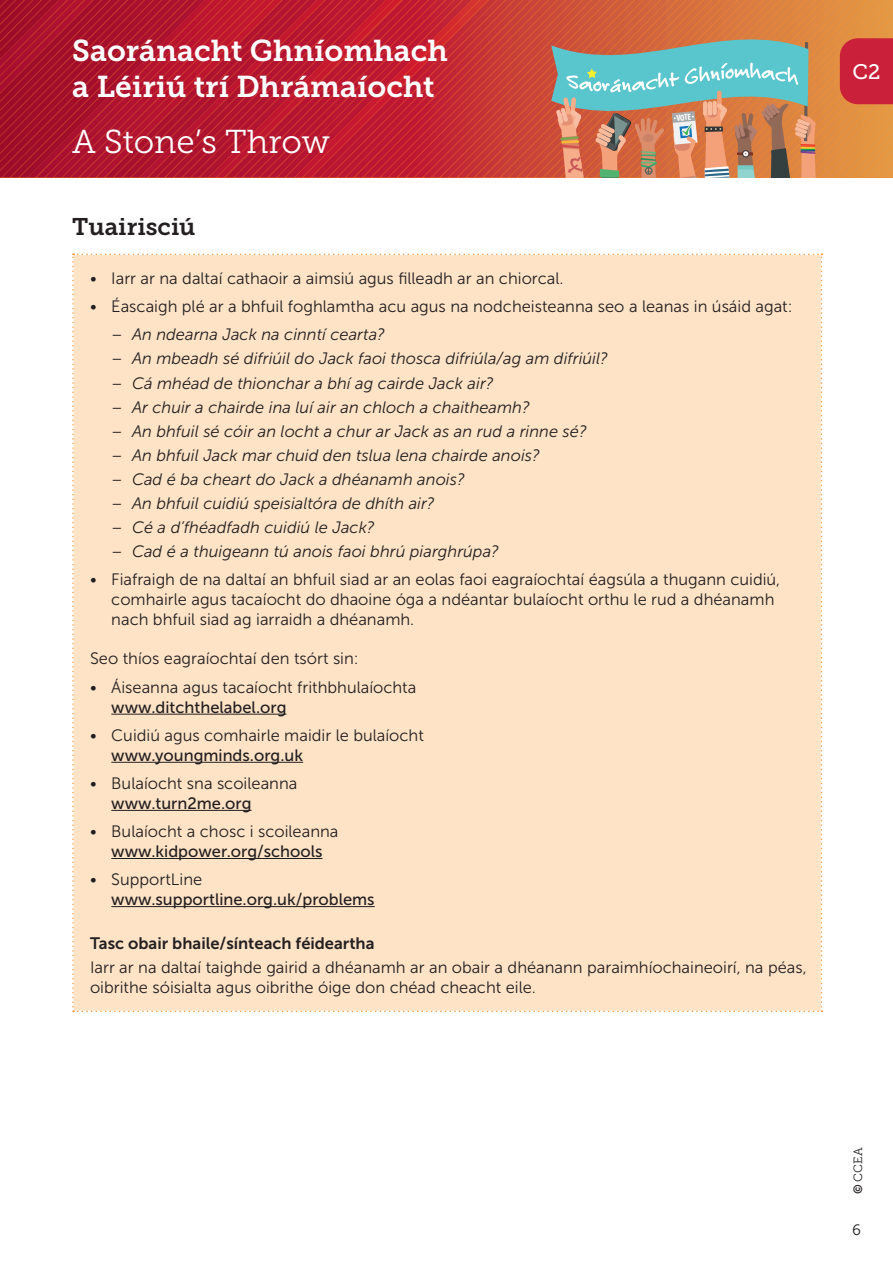
<style>
.page{position:relative;width:893px;height:1263px;background:#fff}
.page>*{position:absolute;margin:0;border:0;box-sizing:border-box;transform-origin:0 0}
.t1{font:33px "Museo Slab 300";color:#fff}
.t2{font:30px/36px "Museo Slab 700";color:#fff}
.H1{font:24px "Museo Slab 700";color:#231f20}
.Body_Text{font:21px "Museo Slab 500";color:#fff}
.Body_Text-2{font:16.5px/19.8px "Museo Sans 300";color:#231f20}
.t3{font:italic 16.5px "Museo Sans 300";color:#231f20}
.Body_Text-3{font:16.5px "Museo Sans 500";color:#231f20}
.Body_Text-4{font:16.5px "Museo Sans 700";color:#231f20}
.t4{font:15px "Museo Slab 300";color:#231f20}
.t5{font:12px "Museo Slab 300";color:#231f20}
.t6{font:700 condensed 9px "Myriad Pro";color:#fff}
.s1{font-style:normal}
.s2{font-family:"Museo Sans 700"}
</style>
<div class="page">
<img style="left:1px;top:0;width:9px;height:178px">
<img style="left:10px;top:0;width:8px;height:178px">
<img style="left:18px;top:0;width:10px;height:178px">
<img style="left:28px;top:0;width:7px;height:178px">
<img style="left:35px;top:0;width:9px;height:178px">
<img style="left:44px;top:0;width:9px;height:178px">
<img style="left:53px;top:0;width:8px;height:178px">
<img style="left:61px;top:0;width:9px;height:178px">
<img style="left:70px;top:0;width:8px;height:178px">
<img style="left:78px;top:0;width:9px;height:178px">
<img style="left:87px;top:0;width:9px;height:178px">
<img style="left:96px;top:0;width:8px;height:178px">
<img style="left:104px;top:0;width:9px;height:178px">
<img style="left:113px;top:0;width:8px;height:178px">
<img style="left:121px;top:0;width:9px;height:178px">
<img style="left:130px;top:0;width:9px;height:178px">
<img style="left:139px;top:0;width:8px;height:178px">
<img style="left:147px;top:0;width:9px;height:178px">
<img style="left:156px;top:0;width:8px;height:178px">
<img style="left:164px;top:0;width:9px;height:178px">
<img style="left:173px;top:0;width:17px;height:178px">
<img style="left:190px;top:0;width:9px;height:178px">
<img style="left:199px;top:0;width:9px;height:178px">
<img style="left:208px;top:0;width:8px;height:178px">
<img style="left:216px;top:0;width:9px;height:178px">
<img style="left:225px;top:0;width:8px;height:178px">
<img style="left:233px;top:0;width:9px;height:178px">
<img style="left:242px;top:0;width:8px;height:178px">
<img style="left:250px;top:0;width:9px;height:178px">
<img style="left:259px;top:0;width:8px;height:178px">
<img style="left:267px;top:0;width:9px;height:178px">
<img style="left:276px;top:0;width:9px;height:178px">
<img style="left:285px;top:0;width:9px;height:178px">
<img style="left:294px;top:0;width:8px;height:178px">
<img style="left:302px;top:0;width:8px;height:178px">
<img style="left:310px;top:0;width:9px;height:178px">
<img style="left:319px;top:0;width:9px;height:178px">
<img style="left:328px;top:0;width:8px;height:178px">
<img style="left:336px;top:0;width:9px;height:178px">
<img style="left:345px;top:0;width:8px;height:178px">
<img style="left:353px;top:0;width:9px;height:178px">
<img style="left:362px;top:0;width:9px;height:178px">
<img style="left:371px;top:0;width:8px;height:178px">
<img style="left:379px;top:0;width:9px;height:178px">
<img style="left:388px;top:0;width:8px;height:178px">
<img style="left:396px;top:0;width:9px;height:178px">
<img style="left:405px;top:0;width:8px;height:178px">
<img style="left:413px;top:0;width:9px;height:178px">
<img style="left:422px;top:0;width:9px;height:178px">
<img style="left:431px;top:0;width:8px;height:178px">
<img style="left:439px;top:0;width:9px;height:178px">
<img style="left:448px;top:0;width:17px;height:178px">
<img style="left:465px;top:0;width:9px;height:178px">
<img style="left:474px;top:0;width:8px;height:178px">
<img style="left:482px;top:0;width:9px;height:178px">
<img style="left:491px;top:0;width:9px;height:178px">
<img style="left:500px;top:0;width:8px;height:178px">
<img style="left:508px;top:0;width:9px;height:178px">
<img style="left:517px;top:0;width:8px;height:178px">
<img style="left:525px;top:0;width:9px;height:178px">
<img style="left:534px;top:0;width:8px;height:178px">
<img style="left:542px;top:0;width:9px;height:178px">
<img style="left:714px;top:0;width:179px;height:35px">
<img style="left:723px;top:8px;width:170px;height:27px">
<img style="left:732px;top:16px;width:161px;height:19px">
<img style="left:740px;top:25px;width:153px;height:10px">
<img style="left:749px;top:33px;width:144px;height:9px">
<img style="left:816px;top:76px;width:24px;height:9px">
<img style="left:816px;top:85px;width:24px;height:9px">
<img style="left:816px;top:94px;width:24px;height:84px">
<img style="left:817px;top:102px;width:76px;height:76px">
<img style="left:826px;top:111px;width:67px;height:67px">
<img style="left:835px;top:119px;width:58px;height:59px">
<img style="left:843px;top:128px;width:50px;height:50px">
<img style="left:852px;top:137px;width:41px;height:41px">
<img style="left:860px;top:145px;width:33px;height:33px">
<img style="left:869px;top:154px;width:24px;height:24px">
<img style="left:878px;top:162px;width:15px;height:16px">
<svg style="left:886px;top:171px;width:7px;height:7px"></svg>
<svg style="left:551px;top:35px;width:265px;height:143px;background:#a59983"></svg>
<div style="left:840px;top:38px;width:53px;height:66px;background:#ca203a"></div>
<div style="left:72px;top:254px;width:750px;height:758px;background:#fee3c7"></div>
<hr style="left:111px;top:714px;width:175px;height:1px;background:#231f20">
<hr style="left:111px;top:762px;width:192px;height:1px;background:#231f20">
<hr style="left:111px;top:810px;width:141px;height:1px;background:#231f20">
<hr style="left:111px;top:858px;width:211px;height:1px;background:#231f20">
<hr style="left:111px;top:906px;width:264px;height:1px;background:#231f20">
<h2 class="t2" style="left:72px;top:33px;width:377px">Saoránacht Ghníomhach a Léiriú trí Dhrámaíocht</h2>
<h1 class="t1" style="left:72px;top:124px;width:259px">A Stone’s Throw</h1>
<p class="t6" style="left:676px;top:113px;width:16px;rotate:-6deg">VOTE</p>
<p class="H1" style="left:72px;top:213px;width:125px">Tuairisciú</p>
<p class="Body_Text-2" style="left:90px;top:268px;width:475px">• Iarr ar na daltaí cathaoir a aimsiú agus filleadh ar an chiorcal.</p>
<p class="Body_Text-2" style="left:90px;top:297px;width:704px">• Éascaigh plé ar a bhfuil foghlamtha acu agus na nodcheisteanna seo a leanas in úsáid agat:</p>
<p class="t3" style="left:111px;top:326px;width:276px"><span class="s1">–</span> An ndearna Jack na cinntí cearta?</p>
<p class="t3" style="left:111px;top:350px;width:498px"><span class="s1">–</span> An mbeadh sé difriúil do Jack faoi thosca difriúla/ag am difriúil?</p>
<p class="t3" style="left:111px;top:374px;width:384px"><span class="s1">–</span> Cá mhéad de thionchar a bhí ag cairde Jack air?</p>
<p class="t3" style="left:111px;top:398px;width:420px"><span class="s1">–</span> Ar chuir a chairde ina luí air an chloch a chaitheamh?</p>
<p class="t3" style="left:111px;top:422px;width:477px"><span class="s1">–</span> An bhfuil sé cóir an locht a chur ar Jack as an rud a rinne sé?</p>
<p class="t3" style="left:111px;top:446px;width:430px"><span class="s1">–</span> An bhfuil Jack mar chuid den tslua lena chairde anois?</p>
<p class="t3" style="left:111px;top:470px;width:355px"><span class="s1">–</span> Cad é ba cheart do Jack a dhéanamh anois?</p>
<p class="t3" style="left:111px;top:494px;width:325px"><span class="s1">–</span> An bhfuil cuidiú speisialtóra de dhíth air?</p>
<p class="t3" style="left:111px;top:518px;width:265px"><span class="s1">–</span> Cé a d’fhéadfadh cuidiú le Jack?</p>
<p class="t3" style="left:111px;top:542px;width:390px"><span class="s1">–</span> Cad é a thuigeann tú anois faoi bhrú piarghrúpa?</p>
<p class="Body_Text-2" style="left:111px;top:570px;width:670px;text-indent:-21px">• Fiafraigh de na daltaí an bhfuil siad ar an eolas faoi eagraíochtaí éagsúla a thugann cuidiú, comhairle agus tacaíocht do dhaoine óga a ndéantar bulaíocht orthu le rud a dhéanamh nach bhfuil siad ag iarraidh a dhéanamh.</p>
<p class="Body_Text-2" style="left:90px;top:649px;width:270px">Seo thíos eagraíochtaí den tsórt sin:</p>
<p class="Body_Text-2" style="left:90px;top:677px;width:328px">• Áiseanna agus tacaíocht frithbhulaíochta</p>
<p class="Body_Text-3" style="left:111px;top:698px;width:177px">www.ditchthelabel.org</p>
<p class="Body_Text-2" style="left:90px;top:725px;width:335px">• Cuidiú agus comhairle maidir le bulaíocht</p>
<p class="Body_Text-3" style="left:111px;top:746px;width:193px">www.youngminds.org.uk</p>
<p class="Body_Text-2" style="left:90px;top:773px;width:209px">• Bulaíocht sna scoileanna</p>
<p class="Body_Text-3" style="left:111px;top:794px;width:142px">www.turn2me.org</p>
<p class="Body_Text-2" style="left:90px;top:821px;width:250px">• Bulaíocht a chosc i scoileanna</p>
<p class="Body_Text-3" style="left:111px;top:842px;width:213px">www.kidpower.org/schools</p>
<p class="Body_Text-2" style="left:90px;top:870px;width:114px">• SupportLine</p>
<p class="Body_Text-3" style="left:111px;top:890px;width:265px">www.supportline.org.uk/problems</p>
<p class="Body_Text-4" style="left:90px;top:934px;width:286px">Tasc obair bhaile/sínteach féideartha</p>
<p class="Body_Text-2" style="left:90px;top:957px;width:718px">Iarr ar na daltaí taighde gairid a dhéanamh ar an obair a dhéanann paraimhíochaineoirí, na péas, oibrithe sóisialta agus oibrithe óige don chéad cheacht eile.</p>
<p class="Body_Text" style="left:852px;top:60px;width:29px">C2</p>
<p class="t5" style="left:851px;top:1194px;width:49px;rotate:-90deg"><span class="s2">©</span> CCEA</p>
<p class="t4" style="left:852px;top:1222px;width:10px">6</p>
</div>
